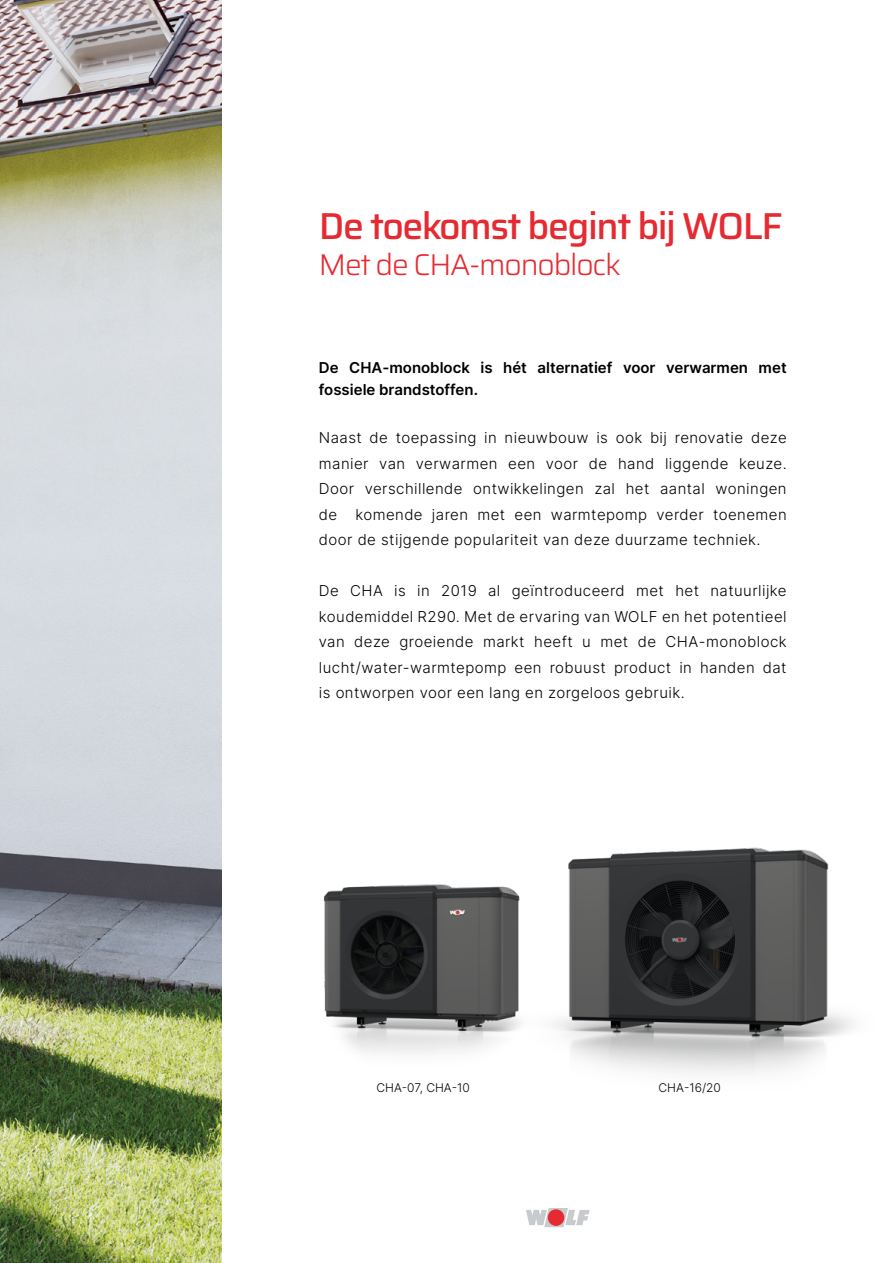
<style>
.page{position:relative;width:893px;height:1263px;background:#fff}
.page>*{position:absolute;margin:0;border:0;box-sizing:border-box;transform-origin:0 0}
.t1{font:500 37.5px "Saira";letter-spacing:-.04em;color:#e62a32}
.t2{font:300 30px "Saira";letter-spacing:-.04em;color:#e62a32}
.t3{font:300 15px/25.5px "Inter";letter-spacing:.03em;color:#000;text-align:justify}
.t4{font:600 15px/22.5px "Inter";color:#000}
.t5{font:300 12px "Inter";color:#000}
</style>
<div class="page">
<img style="left:0;top:0;width:221px;height:1263px">
<svg style="left:526px;top:1208px;width:64px;height:19px"></svg>
<div style="left:548px;top:1209px;width:16px;height:17px;background:#e62a32;border-radius:50%"></div>
<img style="left:557px;top:847px;width:296px;height:226px">
<img style="left:323px;top:884px;width:234px;height:169px">
<h1 class="t1" style="left:319px;top:195px;width:465px">De toekomst begint bij WOLF</h1>
<h2 class="t2" style="left:319px;top:240px;width:304px">Met de CHA-monoblock</h2>
<p class="t4" style="left:319px;top:356px;width:469px">De CHA-monoblock is hét alternatief voor verwarmen met fossiele brandstoffen.</p>
<p class="t3" style="left:319px;top:425px;width:469px">Naast de toepassing in nieuwbouw is ook bij renovatie deze manier van verwarmen een voor de hand liggende keuze.<br>Door verschillende ontwikkelingen zal het aantal woningen de komende jaren met een warmtepomp verder toenemen door de stijgende populariteit van deze duurzame techniek.</p>
<p class="t3" style="left:319px;top:578px;width:469px">De CHA is in 2019 al geïntroduceerd met het natuurlijke koudemiddel R290. Met de ervaring van WOLF en het potentieel van deze groeiende markt heeft u met de CHA-monoblock lucht/water-warmtepomp een robuust product in handen dat is ontworpen voor een lang en zorgeloos gebruik.</p>
<p class="t5" style="left:376px;top:1079px;width:95px">CHA-07, CHA-10</p>
<p class="t5" style="left:659px;top:1079px;width:64px">CHA-16/20</p>
</div>
